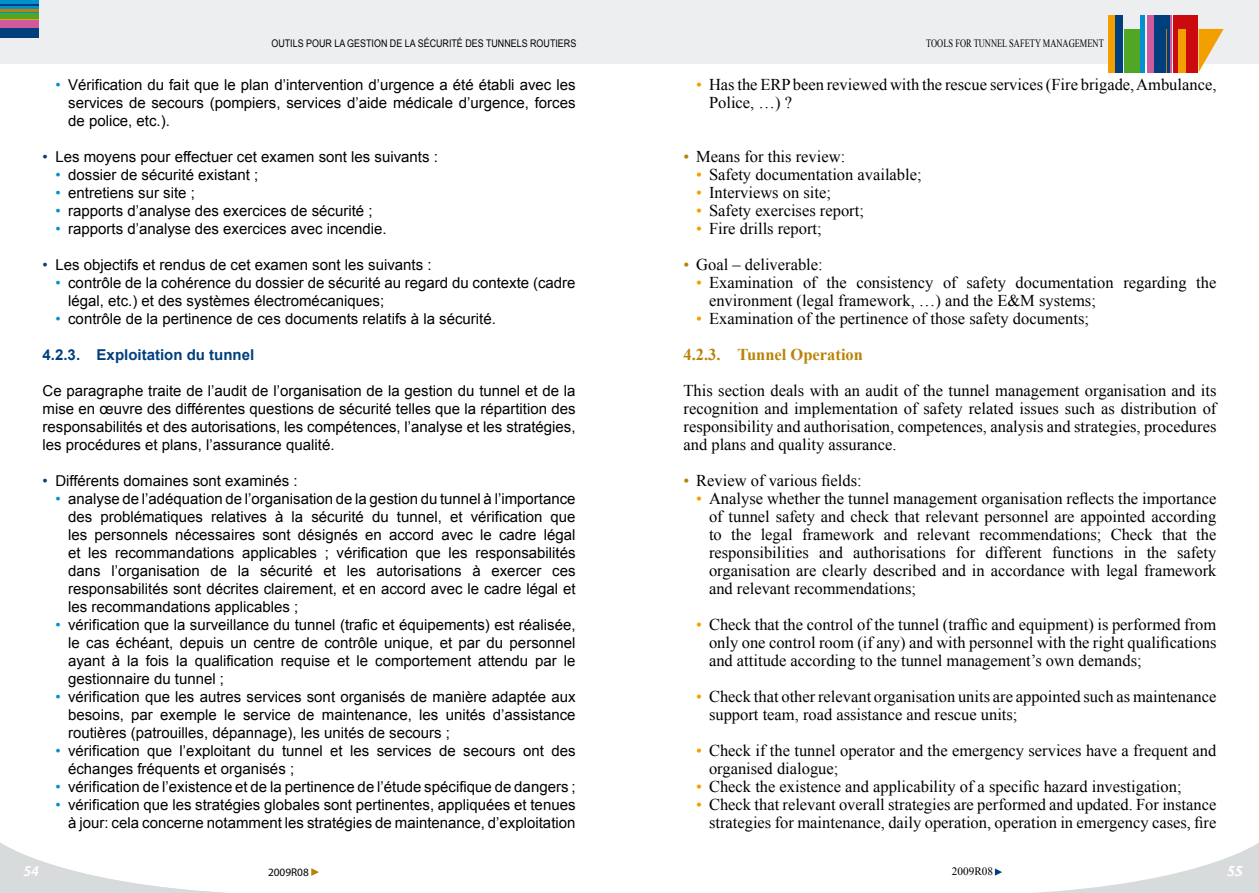
<style>
.page{position:relative;width:1259px;height:893px;background:#fff}
.page>*{position:absolute;margin:0;border:0;box-sizing:border-box;transform-origin:0 0}
.t1{font:16.5px/18px "Times New Roman";color:#000}
.t2{font:15px/18px "Arial";color:#000;text-align:justify}
.t3{font:700 15px "Arial";color:#003f7c}
.t4{font:italic 600 15px "Myriad Pro";color:#fff}
.t5{font:italic 600 15px "Warnock Pro";color:#fff}
.t6{font:11.25px "Times New Roman";color:#000;scale:.75 1}
.t7{font:11.25px "Myriad Pro";color:#000}
.t8{font:11.25px "Times New Roman";color:#000}
.t9{font:10.5px "Arial";color:#000;scale:.85 1}
.s1{color:#0091ce}
.s2{color:#003f7c}
.s3{color:#f39f00}
.s4{color:#b88308}
.s5{font-weight:700;color:#b88308}
</style>
<div class="page">
<svg style="left:0;top:842px;width:226px;height:51px"></svg>
<svg style="left:311px;top:868px;width:8px;height:8px"></svg>
<svg style="left:994px;top:843px;width:265px;height:50px"></svg>
<div style="left:0;top:0;width:629px;height:63px;background:#edeeef"></div>
<hr style="left:0;top:8px;width:38px;height:1px;background:#cb0a0d">
<div style="left:0;top:0;width:38px;height:8px;background:#0091ce"></div>
<hr style="left:0;top:9px;width:38px;height:3px;background:#b88308">
<div style="left:0;top:12px;width:38px;height:7px;background:#52a625"></div>
<hr style="left:0;top:19px;width:38px;height:2px;background:#f39f00">
<div style="left:0;top:21px;width:38px;height:7px;background:#d15a9e"></div>
<div style="left:0;top:28px;width:38px;height:9px;background:#003f7c"></div>
<hr style="left:0;top:12px;width:38px;height:1px;background:#0091ce">
<hr style="left:0;top:4px;width:38px;height:2px;background:#003f7c">
<div style="left:629px;top:0;width:630px;height:63px;background:#edeeef"></div>
<div style="left:1107px;top:15px;width:7px;height:57px;background:#f39f00"></div>
<div style="left:1115px;top:15px;width:7px;height:57px;background:#003f7c"></div>
<div style="left:1123px;top:29px;width:16px;height:43px;background:#52a625"></div>
<hr style="left:1140px;top:15px;width:4px;height:57px;background:#0091ce">
<svg style="left:1198px;top:29px;width:25px;height:43px"></svg>
<div style="left:1173px;top:15px;width:24px;height:57px;background:#cb0a0d"></div>
<div style="left:1147px;top:15px;width:25px;height:57px;background:#d15a9e"></div>
<div style="left:1154px;top:15px;width:16px;height:57px;background:#003f7c"></div>
<div style="left:1178px;top:29px;width:7px;height:43px;background:#f39f00"></div>
<hr style="left:1166px;top:29px;width:1px;height:43px;background:#b88308">
<p class="t9" style="left:271px;top:36px;width:360px">OUTILS POUR LA GESTION DE LA SéCURITé DES TUNNELS ROUTIERS</p>
<p class="t6" style="left:926px;top:35px;width:238px">TOOLS FOR TUNNEL SAFETY MANAGEMENT</p>
<p class="t2" style="left:68px;top:76px;width:509px;text-indent:-13px"><span class="s1">•</span> Vérification du fait que le plan d’intervention d’urgence a été établi avec les services de secours (pompiers, services d’aide médicale d’urgence, forces de police, etc.).</p>
<p class="t2" style="left:43px;top:148px;width:397px"><span class="s2">•</span> Les moyens pour effectuer cet examen sont les suivants :</p>
<p class="t2" style="left:55px;top:166px;width:204px"><span class="s1">•</span> dossier de sécurité existant ;</p>
<p class="t2" style="left:55px;top:184px;width:141px"><span class="s1">•</span> entretiens sur site ;</p>
<p class="t2" style="left:55px;top:202px;width:319px"><span class="s1">•</span> rapports d’analyse des exercices de sécurité ;</p>
<p class="t2" style="left:55px;top:220px;width:333px"><span class="s1">•</span> rapports d’analyse des exercices avec incendie.</p>
<p class="t2" style="left:43px;top:256px;width:390px"><span class="s2">•</span> Les objectifs et rendus de cet examen sont les suivants :</p>
<p class="t2" style="left:68px;top:274px;width:509px;text-indent:-13px"><span class="s1">•</span> contrôle de la cohérence du dossier de sécurité au regard du contexte (cadre légal, etc.) et des systèmes électromécaniques;</p>
<p class="t2" style="left:55px;top:310px;width:442px"><span class="s1">•</span> contrôle de la pertinence de ces documents relatifs à la sécurité.</p>
<p class="t3" style="left:43px;top:345px;width:213px">4.2.3. Exploitation du tunnel</p>
<p class="t2" style="left:43px;top:382px;width:534px">Ce paragraphe traite de l’audit de l’organisation de la gestion du tunnel et de la mise en œuvre des différentes questions de sécurité telles que la répartition des responsabilités et des autorisations, les compétences, l’analyse et les stratégies, les procédures et plans, l’assurance qualité.</p>
<p class="t2" style="left:43px;top:472px;width:257px"><span class="s2">•</span> Différents domaines sont examinés :</p>
<p class="t2" style="left:68px;top:490px;width:509px;text-indent:-13px"><span class="s1">•</span> analyse de l’adéquation de l’organisation de la gestion du tunnel à l’importance des problématiques relatives à la sécurité du tunnel, et vérification que les personnels nécessaires sont désignés en accord avec le cadre légal et les recommandations applicables ; vérification que les responsabilités dans l’organisation de la sécurité et les autorisations à exercer ces responsabilités sont décrites clairement, et en accord avec le cadre légal et les recommandations applicables ;</p>
<p class="t2" style="left:68px;top:616px;width:509px;text-indent:-13px"><span class="s1">•</span> vérification que la surveillance du tunnel (trafic et équipements) est réalisée, le cas échéant, depuis un centre de contrôle unique, et par du personnel ayant à la fois la qualification requise et le comportement attendu par le gestionnaire du tunnel ;</p>
<p class="t2" style="left:68px;top:688px;width:509px;text-indent:-13px"><span class="s1">•</span> vérification que les autres services sont organisés de manière adaptée aux besoins, par exemple le service de maintenance, les unités d’assistance routières (patrouilles, dépannage), les unités de secours ;</p>
<p class="t2" style="left:68px;top:742px;width:509px;text-indent:-13px"><span class="s1">•</span> vérification que l’exploitant du tunnel et les services de secours ont des échanges fréquents et organisés ;</p>
<p class="t2" style="left:55px;top:778px;width:522px"><span class="s1">•</span> vérification de l’existence et de la pertinence de l’étude spécifique de dangers ;</p>
<p class="t2" style="left:55px;top:796px;width:521px;text-align:right"><span class="s1">•</span> vérification que les stratégies globales sont pertinentes, appliquées et tenues à jour: cela concerne notamment les stratégies de maintenance, d’exploitation</p>
<p class="t1" style="left:709px;top:75px;width:509px;text-indent:-13px"><span class="s3">•</span> Has the ERP been reviewed with the rescue services (Fire brigade, Ambulance,<br>Police, …) ?</p>
<p class="t1" style="left:683px;top:147px;width:163px"><span class="s4">•</span> Means for this review:</p>
<p class="t1" style="left:696px;top:165px;width:227px"><span class="s3">•</span> Safety documentation available;</p>
<p class="t1" style="left:696px;top:183px;width:136px"><span class="s3">•</span> Interviews on site;</p>
<p class="t1" style="left:696px;top:201px;width:169px"><span class="s3">•</span> Safety exercises report;</p>
<p class="t1" style="left:696px;top:219px;width:127px"><span class="s3">•</span> Fire drills report;</p>
<p class="t1" style="left:683px;top:255px;width:141px"><span class="s4">•</span> Goal – deliverable:</p>
<p class="t1" style="left:709px;top:273px;width:509px;text-indent:-13px"><span class="s3">•</span> Examination of the consistency of safety documentation regarding the environment (legal framework, …) and the E&amp;M systems;</p>
<p class="t1" style="left:683px;top:300px;width:407px;line-height:36px;text-indent:13px"><span class="s3">•</span> Examination of the pertinence of those safety documents;<br><span class="s5">4.2.3. Tunnel Operation</span></p>
<p class="t1" style="left:683px;top:381px;width:534px;text-align:justify">This section deals with an audit of the tunnel management organisation and its recognition and implementation of safety related issues such as distribution of responsibility and authorisation, competences, analysis and strategies, procedures and plans and quality assurance.</p>
<p class="t1" style="left:683px;top:471px;width:180px"><span class="s4">•</span> Review of various fields:</p>
<p class="t1" style="left:709px;top:489px;width:509px;text-align:justify;text-indent:-13px"><span class="s3">•</span> Analyse whether the tunnel management organisation reflects the importance of tunnel safety and check that relevant personnel are appointed according to the legal framework and relevant recommendations; Check that the responsibilities and authorisations for different functions in the safety organisation are clearly described and in accordance with legal framework and relevant recommendations;</p>
<p class="t1" style="left:709px;top:615px;width:509px;text-align:justify;text-indent:-13px"><span class="s3">•</span> Check that the control of the tunnel (traffic and equipment) is performed from only one control room (if any) and with personnel with the right qualifications and attitude according to the tunnel management’s own demands;</p>
<p class="t1" style="left:709px;top:687px;width:509px;text-indent:-13px"><span class="s3">•</span> Check that other relevant organisation units are appointed such as maintenance support team, road assistance and rescue units;</p>
<p class="t1" style="left:709px;top:741px;width:509px;text-indent:-13px"><span class="s3">•</span> Check if the tunnel operator and the emergency services have a frequent and organised dialogue;</p>
<p class="t1" style="left:696px;top:777px;width:487px"><span class="s3">•</span> Check the existence and applicability of a specific hazard investigation;</p>
<p class="t1" style="left:696px;top:795px;width:522px;text-align:right"><span class="s3">•</span> Check that relevant overall strategies are performed and updated. For instance strategies for maintenance, daily operation, operation in emergency cases, fire</p>
<p class="t4" style="left:23px;top:861px;width:17px">54</p>
<p class="t7" style="left:268px;top:865px;width:42px">2009R08</p>
<p class="t8" style="left:952px;top:864px;width:43px">2009R08</p>
<p class="t5" style="left:1227px;top:862px;width:17px">55</p>
</div>
